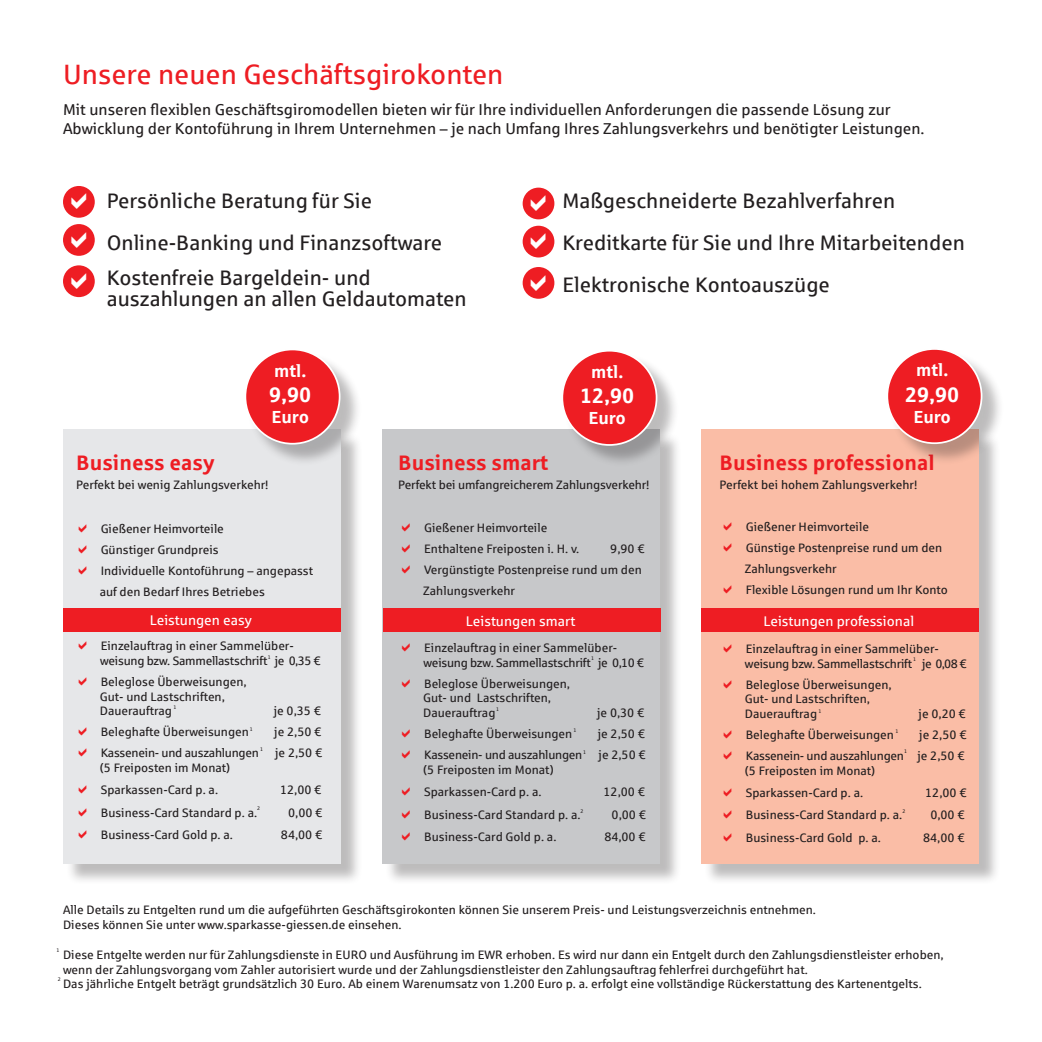
<style>
.page{position:relative;width:1042px;height:1042px;background:#fff}
.page>*{position:absolute;margin:0;border:0;box-sizing:border-box;transform-origin:0 0}
.t1{font:28px "Sparkasse Rg";color:#ee1d23}
.t2{font:21px/42px "Sparkasse Rg";color:#231f20}
.t3{font:700 21px "Sparkasse Rg";color:#ee1d23}
.t4{font:700 21px "Sparkasse Rg";color:#fff}
.t5{font:700 17.5px "Sparkasse Rg";color:#fff}
.t6{font:15.75px/18.9px "Sparkasse Rg";color:#231f20}
.t7{font:14px "Sparkasse Rg";color:#fff}
.t8{font:12.25px/21px "Sparkasse Rg";color:#231f20}
.t9{font:12.25px/14.7px "Sparkasse Rg";letter-spacing:-.02em;color:#231f20}
.t10{font:5.25px "Sparkasse Rg";color:#231f20}
</style>
<div class="page">
<div style="left:66px;top:432px;width:297px;height:453px;background:#231f20;opacity:.3"></div>
<div style="left:63px;top:429px;width:278px;height:434px;background:#e6e7e9"></div>
<div style="left:248px;top:352px;width:114px;height:114px;background:#231f20;opacity:.3"></div>
<div style="left:245px;top:349px;width:95px;height:95px;background:#ee1d23;border-radius:50%"></div>
<div style="left:244px;top:348px;width:96px;height:96px;border:2px solid #fff;border-radius:50%"></div>
<div style="left:63px;top:608px;width:278px;height:24px;background:#ee1d23"></div>
<div style="left:385px;top:432px;width:297px;height:453px;background:#231f20;opacity:.3"></div>
<div style="left:382px;top:429px;width:278px;height:434px;background:#c7c8ca"></div>
<div style="left:565px;top:353px;width:114px;height:114px;background:#231f20;opacity:.3"></div>
<div style="left:562px;top:351px;width:94px;height:94px;background:#ee1d23;border-radius:50%"></div>
<div style="left:561px;top:350px;width:96px;height:96px;border:2px solid #fff;border-radius:50%"></div>
<div style="left:383px;top:609px;width:278px;height:23px;background:#ee1d23"></div>
<div style="left:704px;top:432px;width:297px;height:453px;background:#231f20;opacity:.3"></div>
<div style="left:701px;top:429px;width:278px;height:434px;background:#fabda6"></div>
<div style="left:889px;top:351px;width:114px;height:114px;background:#231f20;opacity:.3"></div>
<div style="left:887px;top:349px;width:94px;height:94px;background:#ee1d23;border-radius:50%"></div>
<div style="left:886px;top:348px;width:96px;height:96px;border:2px solid #fff;border-radius:50%"></div>
<div style="left:701px;top:609px;width:278px;height:23px;background:#ee1d23"></div>
<div style="left:63px;top:186px;width:32px;height:32px;background:#ee1d23;border-radius:50%"></div>
<div style="left:63px;top:224px;width:32px;height:32px;background:#ee1d23;border-radius:50%"></div>
<div style="left:63px;top:265px;width:32px;height:32px;background:#ee1d23;border-radius:50%"></div>
<div style="left:523px;top:188px;width:31px;height:31px;background:#ee1d23;border-radius:50%"></div>
<div style="left:523px;top:226px;width:31px;height:31px;background:#ee1d23;border-radius:50%"></div>
<div style="left:523px;top:267px;width:31px;height:32px;background:#ee1d23;border-radius:50%"></div>
<h1 class="t1" style="left:63px;top:57px;width:442px">Unsere neuen Geschäftsgirokonten</h1>
<p class="t6" style="left:63px;top:100px;width:863px">Mit unseren flexiblen Geschäftsgiromodellen bieten wir für Ihre individuellen Anforderungen die passende Lösung zur<br>Abwicklung der Kontoführung in Ihrem Unternehmen – je nach Umfang Ihres Zahlungsverkehrs und benötigter Leistungen.</p>
<h2 class="t2" style="left:107px;top:179px;width:337px">Persönliche Beratung für Sie<br>Online-Banking und Finanzsoftware</h2>
<h2 class="t2" style="left:107px;top:267px;width:361px;line-height:21px">Kostenfreie Bargeldein- und auszahlungen an allen Geldautomaten</h2>
<h3 class="t5" style="left:274px;top:359px;width:34px">mtl.</h3>
<h2 class="t4" style="left:269px;top:381px;width:44px">9,90</h2>
<h3 class="t5" style="left:271px;top:406px;width:39px">Euro</h3>
<h2 class="t2" style="left:562px;top:179px;width:404px">Maßgeschneiderte Bezahlverfahren<br>Kreditkarte für Sie und Ihre Mitarbeitenden<br>Elektronische Kontoauszüge</h2>
<h3 class="t5" style="left:591px;top:361px;width:34px">mtl.</h3>
<h2 class="t4" style="left:580px;top:382px;width:56px">12,90</h2>
<h3 class="t5" style="left:588px;top:407px;width:39px">Euro</h3>
<h3 class="t5" style="left:916px;top:359px;width:34px">mtl.</h3>
<h2 class="t4" style="left:905px;top:381px;width:56px">29,90</h2>
<h3 class="t5" style="left:913px;top:405px;width:39px">Euro</h3>
<h2 class="t3" style="left:76px;top:449px;width:140px">Business easy</h2>
<p class="t8" style="left:76px;top:474px;width:194px">Perfekt bei wenig Zahlungsverkehr!</p>
<h2 class="t3" style="left:398px;top:449px;width:152px">Business smart</h2>
<p class="t8" style="left:398px;top:474px;width:253px">Perfekt bei umfangreicherem Zahlungsverkehr!</p>
<h2 class="t3" style="left:719px;top:449px;width:217px">Business professional</h2>
<p class="t8" style="left:719px;top:474px;width:199px">Perfekt bei hohem Zahlungsverkehr!</p>
<p class="t8" style="left:100px;top:517px;width:215px">Gießener Heimvorteile<br>Günstiger Grundpreis<br>Individuelle Kontoführung – angepasst auf den Bedarf Ihres Betriebes</p>
<p class="t8" style="left:424px;top:517px;width:157px">Gießener Heimvorteile<br>Enthaltene Freiposten i. H. v.</p>
<p class="t8" style="left:423px;top:538px;width:223px;text-indent:187px">9,90 €<br>Vergünstigte Postenpreise rund um den<br>Zahlungsverkehr</p>
<p class="t8" style="left:745px;top:516px;width:204px">Gießener Heimvorteile<br>Günstige Postenpreise rund um den<br>Zahlungsverkehr<br>Flexible Lösungen rund um Ihr Konto</p>
<p class="t7" style="left:150px;top:612px;width:103px">Leistungen easy</p>
<p class="t7" style="left:466px;top:612px;width:111px">Leistungen smart</p>
<p class="t7" style="left:763px;top:612px;width:152px">Leistungen professional</p>
<p class="t9" style="left:100px;top:638px;width:222px">Einzelauftrag in einer Sammelüber&shy;weisung bzw. Sammellastschrift je 0,35 €</p>
<p class="t8" style="left:100px;top:674px;width:148px;line-height:14.7px">Beleglose Überweisungen,<br>Gut- und Lastschriften,<br>Dauerauftrag</p>
<p class="t10" style="left:268px;top:654px;width:5px">1</p>
<p class="t10" style="left:174px;top:703px;width:5px">1</p>
<p class="t8" style="left:274px;top:700px;width:49px">je 0,35 €</p>
<p class="t9" style="left:423px;top:640px;width:222px">Einzelauftrag in einer Sammelüber&shy;weisung bzw. Sammellastschrift je 0,10 €</p>
<p class="t8" style="left:423px;top:676px;width:148px;line-height:14.7px">Beleglose Überweisungen,<br>Gut- und Lastschriften,<br>Dauerauftrag</p>
<p class="t10" style="left:591px;top:655px;width:5px">1</p>
<p class="t10" style="left:496px;top:706px;width:5px">1</p>
<p class="t8" style="left:597px;top:702px;width:49px">je 0,30 €</p>
<p class="t9" style="left:745px;top:641px;width:223px">Einzelauftrag in einer Sammelüber&shy;weisung bzw. Sammellastschrift je 0,08 €</p>
<p class="t8" style="left:745px;top:677px;width:148px;line-height:14.7px">Beleglose Überweisungen,<br>Gut- und Lastschriften,<br>Dauerauftrag</p>
<p class="t10" style="left:913px;top:656px;width:5px">1</p>
<p class="t8" style="left:918px;top:703px;width:49px">je 0,20 €</p>
<p class="t10" style="left:818px;top:708px;width:5px">1</p>
<p class="t8" style="left:101px;top:721px;width:150px">Beleghafte Überweisungen</p>
<p class="t8" style="left:274px;top:721px;width:49px">je 2,50 €</p>
<p class="t9" style="left:101px;top:745px;width:160px">Kassenein- und auszahlungen</p>
<p class="t8" style="left:275px;top:742px;width:49px">je 2,50 €</p>
<p class="t8" style="left:100px;top:756px;width:132px;line-height:22.4px">(5 Freiposten im Monat)<br>Sparkassen-Card p. a.</p>
<p class="t10" style="left:250px;top:726px;width:5px">1</p>
<p class="t10" style="left:260px;top:746px;width:5px">1</p>
<p class="t8" style="left:280px;top:779px;width:43px">12,00 €</p>
<p class="t8" style="left:424px;top:723px;width:150px">Beleghafte Überweisungen</p>
<p class="t8" style="left:598px;top:723px;width:49px">je 2,50 €</p>
<p class="t9" style="left:424px;top:747px;width:160px">Kassenein- und auszahlungen</p>
<p class="t8" style="left:598px;top:744px;width:49px">je 2,50 €</p>
<p class="t8" style="left:423px;top:758px;width:132px;line-height:22.4px">(5 Freiposten im Monat)<br>Sparkassen-Card p. a.</p>
<p class="t8" style="left:746px;top:724px;width:150px">Beleghafte Überweisungen</p>
<p class="t10" style="left:573px;top:727px;width:5px">1</p>
<p class="t10" style="left:895px;top:728px;width:5px">1</p>
<p class="t9" style="left:746px;top:724px;width:222px;line-height:21px;text-align:right">je 2,50 €<br>Kassenein- und auszahlungen je 2,50 €</p>
<p class="t8" style="left:745px;top:759px;width:132px;line-height:22.4px">(5 Freiposten im Monat)<br>Sparkassen-Card p. a.</p>
<p class="t10" style="left:583px;top:748px;width:5px">1</p>
<p class="t10" style="left:904px;top:748px;width:5px">1</p>
<p class="t8" style="left:603px;top:781px;width:43px">12,00 €</p>
<p class="t8" style="left:925px;top:782px;width:43px">12,00 €</p>
<p class="t10" style="left:257px;top:804px;width:5px">2</p>
<p class="t8" style="left:101px;top:801px;width:158px">Business-Card Standard p. a.</p>
<p class="t8" style="left:288px;top:801px;width:36px">0,00 €</p>
<p class="t8" style="left:101px;top:824px;width:134px">Business-Card Gold p. a.</p>
<p class="t8" style="left:281px;top:824px;width:43px">84,00 €</p>
<p class="t10" style="left:580px;top:807px;width:5px">2</p>
<p class="t10" style="left:902px;top:807px;width:5px">2</p>
<p class="t8" style="left:424px;top:803px;width:158px">Business-Card Standard p. a.</p>
<p class="t8" style="left:611px;top:803px;width:36px">0,00 €</p>
<p class="t8" style="left:424px;top:826px;width:134px">Business-Card Gold p. a.</p>
<p class="t8" style="left:604px;top:826px;width:43px">84,00 €</p>
<p class="t8" style="left:746px;top:804px;width:158px">Business-Card Standard p. a.</p>
<p class="t8" style="left:930px;top:804px;width:36px">0,00 €</p>
<p class="t8" style="left:746px;top:827px;width:137px">Business-Card Gold p. a.</p>
<p class="t8" style="left:923px;top:827px;width:43px">84,00 €</p>
<p class="t8" style="left:63px;top:902px;width:754px;line-height:14.7px">Alle Details zu Entgelten rund um die aufgeführten Geschäftsgirokonten können Sie unserem Preis- und Leistungsverzeichnis entnehmen.<br>Dieses können Sie unter www.sparkasse-giessen.de einsehen.</p>
<p class="t8" style="left:63px;top:947px;width:882px;line-height:14.7px">Diese Entgelte werden nur für Zahlungsdienste in EURO und Ausführung im EWR erhoben. Es wird nur dann ein Entgelt durch den Zahlungsdienstleister erhoben, wenn der Zahlungsvorgang vom Zahler autorisiert wurde und der Zahlungsdienstleister den Zahlungsauftrag fehlerfrei durchgeführt hat.<br>Das jährliche Entgelt beträgt grundsätzlich 30 Euro. Ab einem Warenumsatz von 1.200 Euro p. a. erfolgt eine vollständige Rückerstattung des Kartenentgelts.</p>
<p class="t10" style="left:57px;top:947px;width:5px">1</p>
<p class="t10" style="left:58px;top:976px;width:5px">2</p>
</div>
